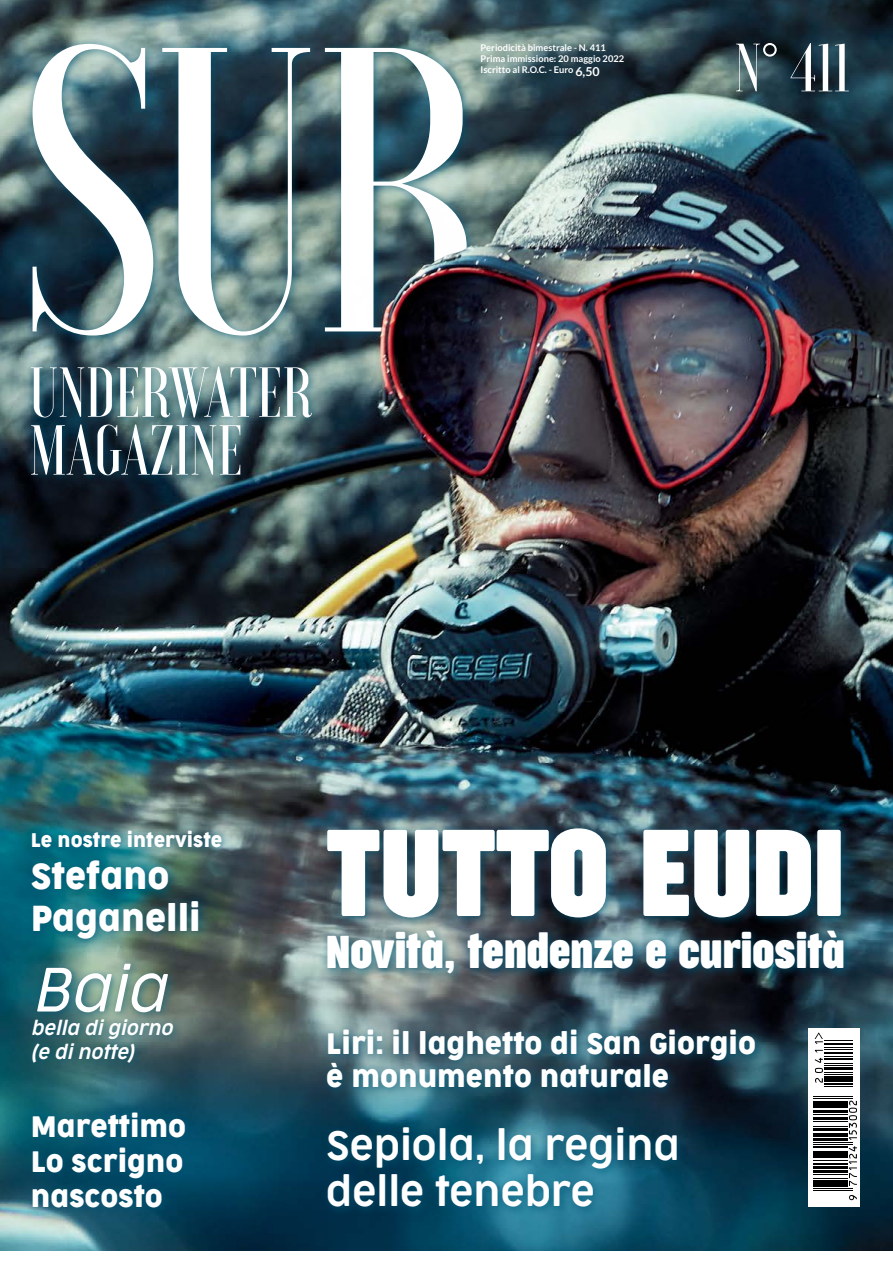
<style>
.page{position:relative;width:893px;height:1263px;background:#fff}
.page>*{position:absolute;margin:0;border:0;box-sizing:border-box;transform-origin:0 0}
.t1{font:700 116.1px "Cocogoose Compressed";color:#fff}
.t2{font:500 68.1px "Voga";color:#fff}
.t3{font:italic 300 58.8px "Cocogoose Narrow";color:#fff}
.t4{font:700 43.35px "Cocogoose Compressed";color:#fff}
.t5{font:300 38.7px/46.3px "Cocogoose Narrow";color:#fff}
.t6{font:34.05px/42.2px "Cocogoose Narrow";color:#fff}
.t7{font:27.9px/34.7px "Cocogoose Narrow";color:#fff;text-align:justify}
.t8{font:18.6px "Cocogoose Narrow Sem Lt Ita";color:#fff}
.t9{font:18.6px "Cocogoose Narrow";color:#fff}
.t10{font:700 12.45px "Lato";color:#fff}
.t11{font:700 9.3px/10.8px "Lato";color:#fff}
</style>
<div class="page">
<img style="left:0;top:0;width:893px;height:1250px">
<div style="left:808px;top:1028px;width:52px;height:178px;background:#fff"></div>
<hr style="left:814px;top:1190px;width:39px;height:1px;background:#000">
<hr style="left:814px;top:1188px;width:39px;height:1px;background:#000">
<hr style="left:814px;top:1184px;width:34px;height:3px;background:#000">
<hr style="left:814px;top:1181px;width:34px;height:2px;background:#000">
<hr style="left:814px;top:1178px;width:34px;height:1px;background:#000">
<hr style="left:814px;top:1174px;width:34px;height:1px;background:#000">
<hr style="left:814px;top:1171px;width:34px;height:2px;background:#000">
<hr style="left:814px;top:1167px;width:34px;height:2px;background:#000">
<hr style="left:814px;top:1163px;width:34px;height:2px;background:#000">
<hr style="left:814px;top:1160px;width:34px;height:1px;background:#000">
<hr style="left:814px;top:1156px;width:34px;height:2px;background:#000">
<hr style="left:814px;top:1153px;width:34px;height:2px;background:#000">
<hr style="left:814px;top:1151px;width:34px;height:1px;background:#000">
<hr style="left:814px;top:1146px;width:34px;height:2px;background:#000">
<hr style="left:814px;top:1144px;width:39px;height:1px;background:#000">
<hr style="left:814px;top:1142px;width:39px;height:1px;background:#000">
<hr style="left:814px;top:1139px;width:34px;height:2px;background:#000">
<hr style="left:814px;top:1135px;width:34px;height:2px;background:#000">
<hr style="left:814px;top:1133px;width:34px;height:1px;background:#000">
<hr style="left:814px;top:1128px;width:34px;height:3px;background:#000">
<hr style="left:814px;top:1126px;width:34px;height:1px;background:#000">
<hr style="left:814px;top:1121px;width:34px;height:1px;background:#000">
<hr style="left:814px;top:1117px;width:34px;height:3px;background:#000">
<hr style="left:814px;top:1114px;width:34px;height:1px;background:#000">
<hr style="left:814px;top:1110px;width:34px;height:3px;background:#000">
<hr style="left:814px;top:1107px;width:34px;height:1px;background:#000">
<hr style="left:814px;top:1104px;width:34px;height:2px;background:#000">
<hr style="left:814px;top:1101px;width:34px;height:2px;background:#000">
<hr style="left:814px;top:1098px;width:39px;height:1px;background:#000">
<hr style="left:814px;top:1096px;width:39px;height:1px;background:#000">
<svg style="left:849px;top:1195px;width:8px;height:5px"></svg>
<svg style="left:849px;top:1146px;width:8px;height:40px"></svg>
<svg style="left:849px;top:1100px;width:8px;height:40px"></svg>
<svg style="left:815px;top:1032px;width:38px;height:55px"></svg>
<div style="left:26px;top:824px;width:205px;height:393px;background:#005574;opacity:.75"></div>
<div style="left:26px;top:38px;width:451px;height:447px;background:#005574;opacity:.75"></div>
<svg style="left:33px;top:44px;width:120px;height:291px"></svg>
<svg style="left:162px;top:48px;width:148px;height:287px"></svg>
<svg style="left:325px;top:48px;width:142px;height:283px"></svg>
<svg style="left:31px;top:367px;width:281px;height:50px"></svg>
<svg style="left:31px;top:424px;width:209px;height:51px"></svg>
<div style="left:321px;top:821px;width:533px;height:162px;background:#005574;opacity:.75"></div>
<div style="left:321px;top:1023px;width:444px;height:194px;background:#005574;opacity:.75"></div>
<img style="left:352px;top:197px;width:541px;height:351px">
<p class="t11" style="left:481px;top:42px;width:145px">Periodicità bimestrale N- . 411<br>Prima immissione: 20 maggio 2022</p>
<h2 class="t2" style="left:734px;top:29px;width:117px">°N 411</h2>
<p class="t11" style="left:481px;top:64px;width:94px">Iscritto al R O. C. -. Euro</p>
<h3 class="t10" style="left:575px;top:64px;width:26px">6,50</h3>
<h3 class="t9" style="left:31px;top:826px;width:193px">Le nostre interviste</h3>
<h3 class="t6" style="left:31px;top:855px;width:171px">Stefano<br>Paganelli</h3>
<h3 class="t3" style="left:31px;top:951px;width:136px">Baia</h3>
<h3 class="t8" style="left:31px;top:1039px;width:105px">e( di notte(</h3>
<h3 class="t8" style="left:31px;top:1015px;width:143px">bella di giorno</h3>
<h3 class="t7" style="left:31px;top:1110px;width:157px">Marettimo Lo scrigno nascosto</h3>
<h1 class="t1" style="left:326px;top:792px;width:520px">TUTTO EUDI</h1>
<h3 class="t4" style="left:326px;top:922px;width:520px">Novità, tendenze e curiosità</h3>
<h3 class="t7" style="left:326px;top:1027px;width:431px;line-height:33.5px">Liri: il laghetto di San Giorgio è monumento naturale</h3>
<h3 class="t5" style="left:326px;top:1122px;width:355px">Sepiola la, regina delle tenebre</h3>
</div>
